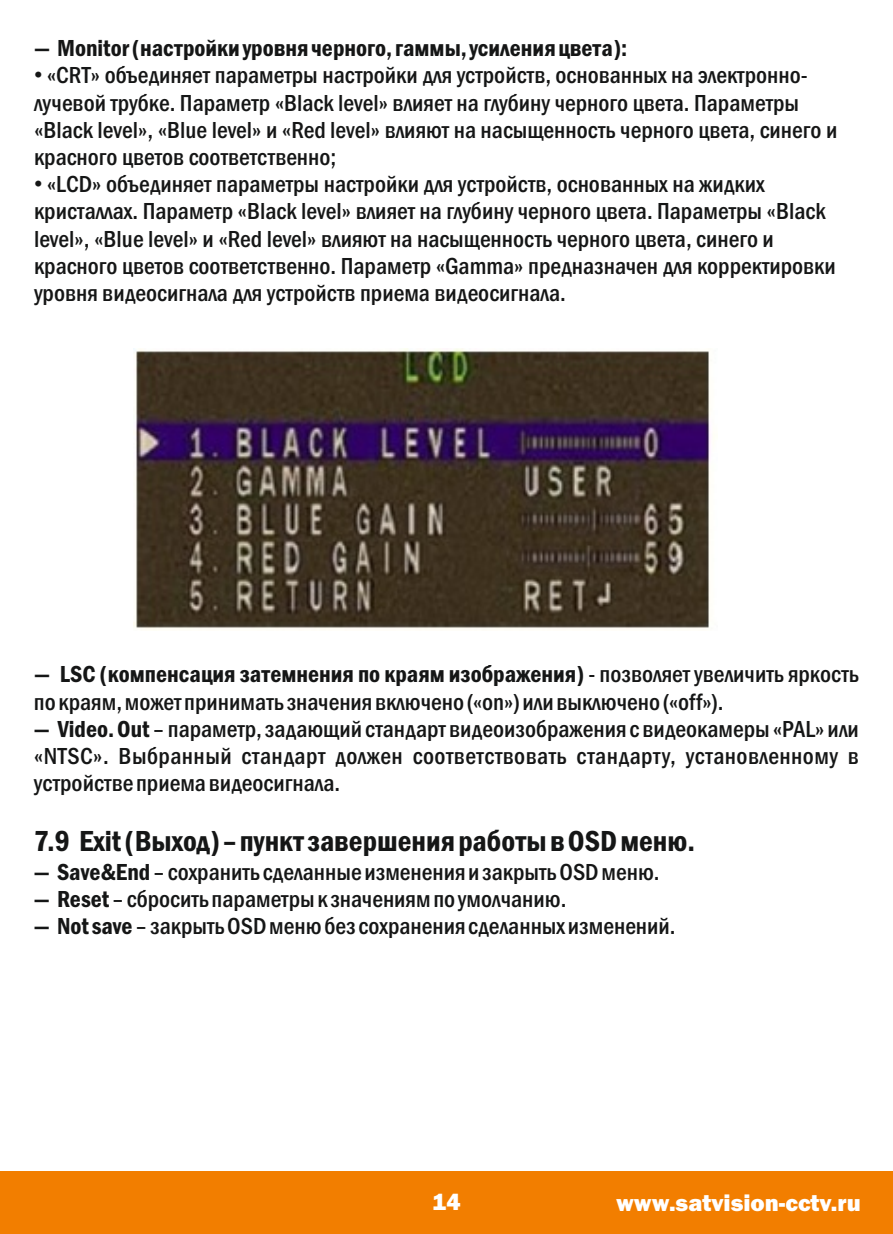
<style>
.page{position:relative;width:893px;height:1234px;background:#fff}
.page>*{position:absolute;margin:0;border:0;box-sizing:border-box;transform-origin:0 0}
.t1{font:600 condensed 30px "Franklin Gothic";color:#151616}
.t2{font:500 condensed 24px/27.3px "Franklin Gothic";color:#151616}
.t3{font:600 condensed 24px "Franklin Gothic";color:#151616}
.t4{font:800 24px "Franklin Gothic";color:#fff}
.s1{font-family:"Arial";font-weight:400;font-stretch:normal}
.s2{font-weight:600}
</style>
<div class="page">
<div style="left:0;top:1170px;width:893px;height:63px;background:#f27e00"></div>
<img style="left:133px;top:349px;width:577px;height:281px">
<p class="t3" style="left:34px;top:39px;width:595px">— Monitor (настройки уровня черного, гаммы, усиления цвета):</p>
<p class="t2" style="left:34px;top:63px;width:805px"><span class="s1">•</span> «CRT» объединяет параметры настройки для устройств, основанных на электронно&shy;лучевой трубке. Параметр «Black level» влияет на глубину черного цвета. Параметры «Black level», «Blue level» и «Red level» влияют на насыщенность черного цвета, синего и красного цветов соответственно;</p>
<p class="t2" style="left:34px;top:172px;width:803px"><span class="s1">•</span> «LCD» объединяет параметры настройки для устройств, основанных на жидких кристаллах. Параметр «Black level» влияет на глубину черного цвета. Параметры «Black level», «Blue level» и «Red level» влияют на насыщенность черного цвета, синего и красного цветов соответственно. Параметр «Gamma» предназначен для корректировки уровня видеосигнала для устройств приема видеосигнала.</p>
<p class="t2" style="left:34px;top:662px;width:826px"><span class="s2">— LSC (компенсация затемнения по краям изображения)</span> - позволяет увеличить яркость по краям, может принимать значения включено («on») или выключено («off»).</p>
<p class="t2" style="left:34px;top:717px;width:826px;text-align:justify"><span class="s2">— Video. Out</span> – параметр, задающий стандарт видеоизображения с видеокамеры «PAL» или «NTSC». Выбранный стандарт должен соответствовать стандарту, установленному в устройстве приема видеосигнала.</p>
<p class="t1" style="left:34px;top:830px;width:663px">7.9 Exit (Выход) – пункт завершения работы в OSD меню.</p>
<p class="t2" style="left:34px;top:859px;width:627px"><span class="s2">— Save&amp;End</span>– сохранить сделанные изменения и закрыть OSD меню.</p>
<p class="t2" style="left:34px;top:887px;width:534px"><span class="s2">— Reset</span>– сбросить параметры к значениям по умолчанию.</p>
<p class="t2" style="left:34px;top:914px;width:643px"><span class="s2">— Not save</span> – закрыть OSD меню без сохранения сделанных изменений.</p>
<p class="t4" style="left:432px;top:1193px;width:30px">14</p>
<p class="t4" style="left:616px;top:1193px;width:246px">www.satvision-cctv.ru</p>
</div>
